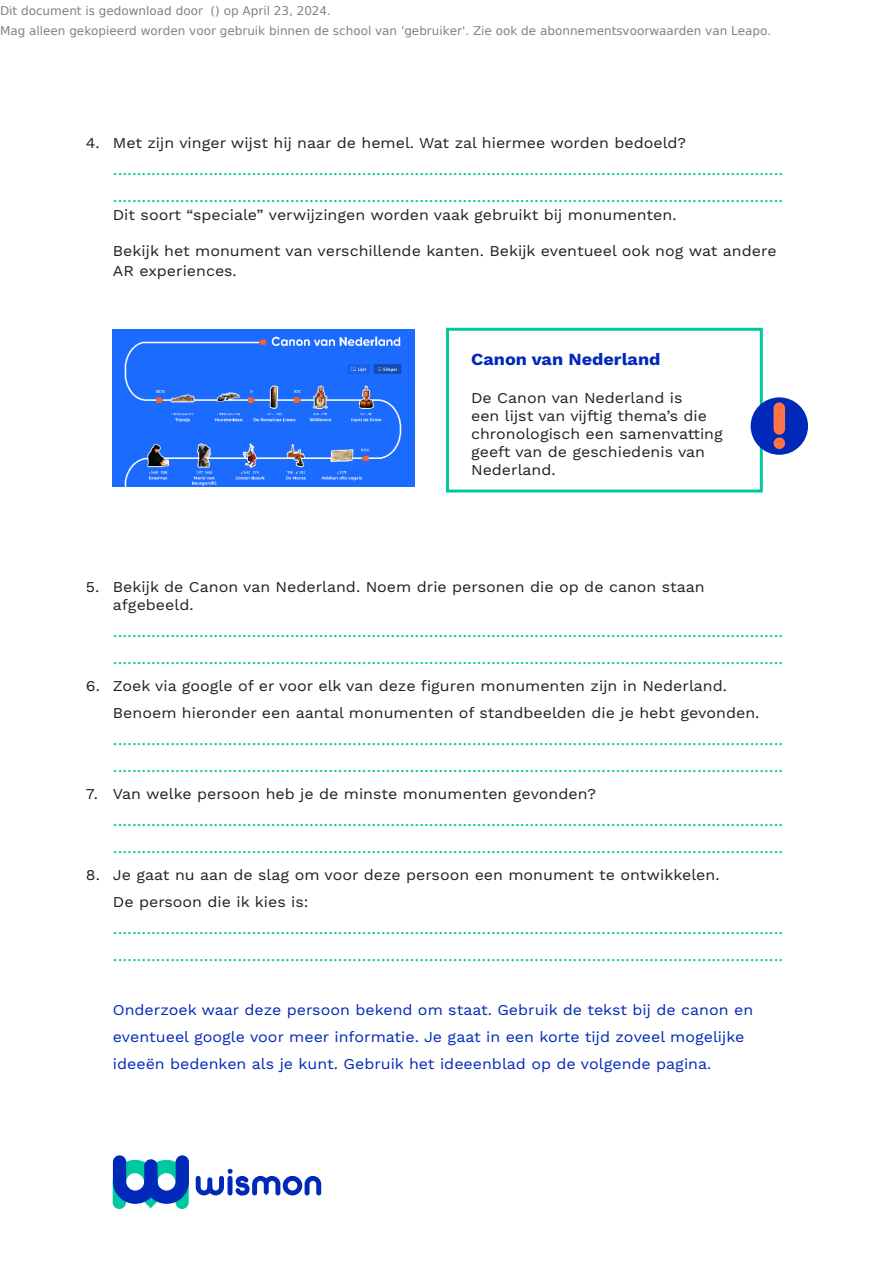
<style>
.page{position:relative;width:893px;height:1263px;background:#fff}
.page>*{position:absolute;margin:0;border:0;box-sizing:border-box;transform-origin:0 0}
.t1{font:16.95px/27px "Work Sans";color:#00c8a0;scale:1.06 1}
.t2{font:700 16.95px "Work Sans";color:#0028b9;scale:1.06 1}
.t3{font:15px/18px "Work Sans";color:#231f20;scale:1.06 1}
.t4{font:15px/27px "Work Sans";color:#0028b9;scale:1.06 1}
.t5{font:12px/20.4px "DejaVu Sans";color:rgb(0 0 0/.5)}
</style>
<div class="page">
<div style="left:446px;top:328px;width:317px;height:164px;border:3px solid #00c8a0"></div>
<img style="left:113px;top:329px;width:302px;height:157px">
<div style="left:751px;top:397px;width:57px;height:58px;background:#0028b9;border-radius:50%"></div>
<div style="left:774px;top:437px;width:11px;height:12px;background:#ff7348;border-radius:50%"></div>
<div style="left:774px;top:408px;width:11px;height:21px;background:#ff7348"></div>
<svg style="left:113px;top:1155px;width:76px;height:54px"></svg>
<svg style="left:196px;top:1169px;width:125px;height:26px"></svg>
<p class="t5" style="left:0;top:0;width:773px">Dit document is gedownload door () op April 23, 2024.<br>Mag alleen gekopieerd worden voor gebruik binnen de school van 'gebruiker'. Zie ook de abonnementsvoorwaarden van Leapo.</p>
<p class="t3" style="left:86px;top:135px;width:568px">4. Met zijn vinger wijst hij naar de hemel. Wat zal hiermee worden bedoeld?</p>
<p class="t1" style="left:113px;top:157px;width:634px">............................................................................................................................................ ............................................................................................................................................</p>
<p class="t3" style="left:113px;top:207px;width:533px">Dit soort “speciale” verwijzingen worden vaak gebruikt bij monumenten.</p>
<p class="t3" style="left:113px;top:241px;width:628px;line-height:20.4px">Bekijk het monument van verschillende kanten. Bekijk eventueel ook nog wat andere<br>AR experiences.</p>
<p class="t2" style="left:471px;top:349px;width:180px">Canon van Nederland</p>
<p class="t3" style="left:471px;top:390px;width:239px">De Canon van Nederland is<br>een lijst van vijftig thema’s die chronologisch een samenvatting geeft van de geschiedenis van<br>Nederland.</p>
<p class="t3" style="left:113px;top:578px;width:560px;text-indent:-27px">5. Bekijk de Canon van Nederland. Noem drie personen die op de canon staan afgebeeld.</p>
<p class="t1" style="left:113px;top:618px;width:634px">............................................................................................................................................ ............................................................................................................................................</p>
<p class="t3" style="left:113px;top:672px;width:611px;line-height:27px;text-indent:-27px">6. Zoek via google of er voor elk van deze figuren monumenten zijn in Nederland.<br>Benoem hieronder een aantal monumenten of standbeelden die je hebt gevonden.</p>
<p class="t1" style="left:113px;top:726px;width:634px">............................................................................................................................................ ............................................................................................................................................</p>
<p class="t3" style="left:86px;top:785px;width:483px">7. Van welke persoon heb je de minste monumenten gevonden?</p>
<p class="t1" style="left:113px;top:807px;width:634px">............................................................................................................................................ ............................................................................................................................................</p>
<p class="t3" style="left:113px;top:861px;width:574px;line-height:27px;text-indent:-27px">8. Je gaat nu aan de slag om voor deze persoon een monument te ontwikkelen.<br>De persoon die ik kies is:</p>
<p class="t1" style="left:113px;top:915px;width:634px">............................................................................................................................................ ............................................................................................................................................</p>
<p class="t4" style="left:113px;top:996px;width:606px">Onderzoek waar deze persoon bekend om staat. Gebruik de tekst bij de canon en eventueel google voor meer informatie. Je gaat in een korte tijd zoveel mogelijke ideeën bedenken als je kunt. Gebruik het ideeenblad op de volgende pagina.</p>
</div>
